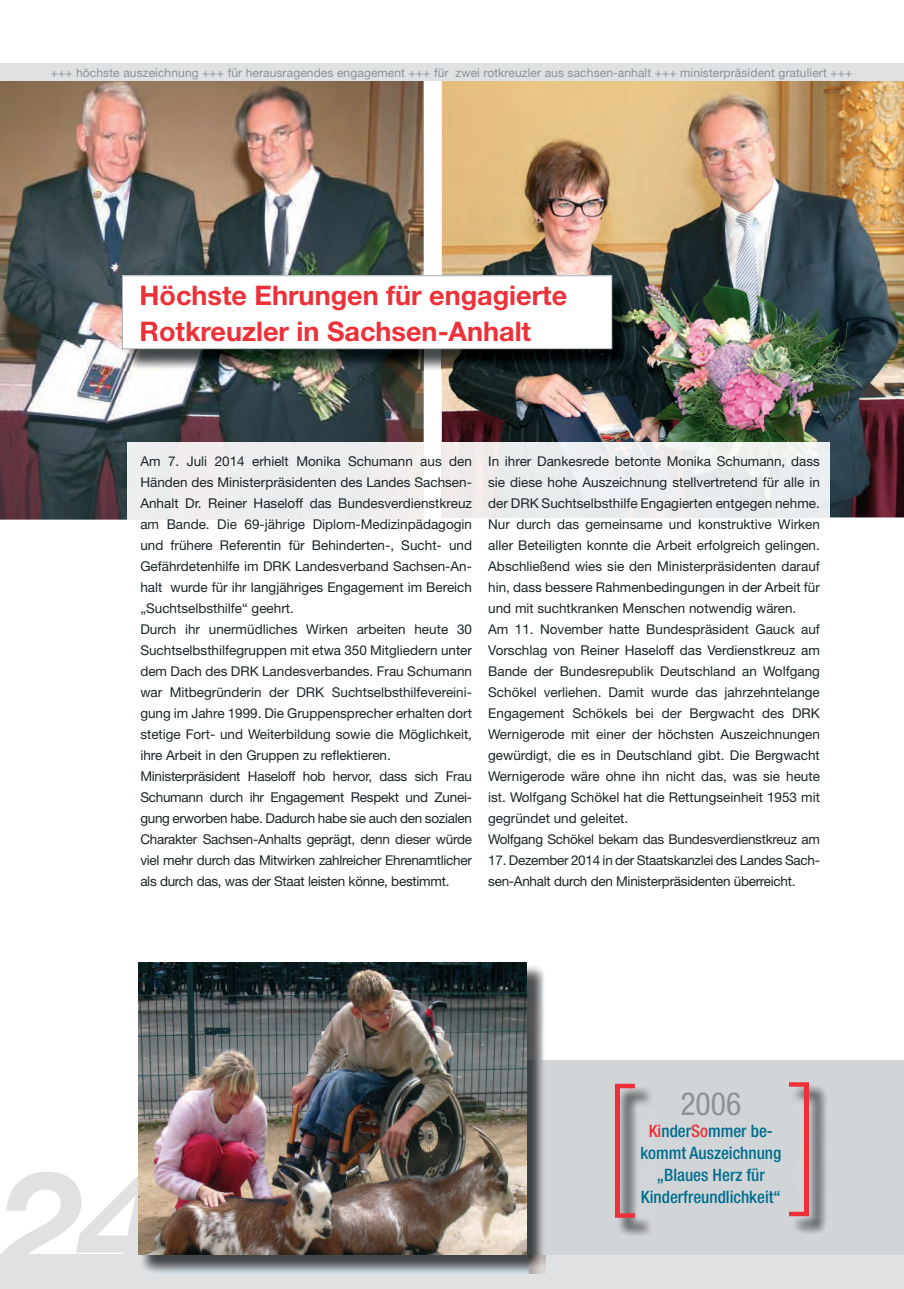
<style>
.page{position:relative;width:904px;height:1289px;background:#fff}
.page>*{position:absolute;margin:0;border:0;box-sizing:border-box;transform-origin:0 0}
.t1{font:italic 700 146.7px "Xwchdt Helvetica Neue";color:#dfe1e2}
.t2{font:condensed 31.8px "Njfqtg Helvetica Neue";color:#8a9398}
.t3{font:700 27px/36px "Xwhxhv Helvetica Neue";color:#ee3038}
.t4{font:500 condensed 17.1px/22px "Ptbknp Helvetica Neue";color:#006e8f;text-align:center}
.t5{font:13.5px/21px "Rgyjlx Helvetica Neue";color:#1a2528}
.t6{font:13.5px/21px "Rgyjlx Helvetica Neue";letter-spacing:-.02em;color:#1a2528}
.t7{font:12px "Rgyjlx Helvetica Neue";letter-spacing:.01em;color:#8a9398}
.s1{color:#ee3038}
</style>
<div class="page">
<div style="left:0;top:1254px;width:904px;height:34px;background:#dfe1e2"></div>
<img style="left:442px;top:81px;width:462px;height:436px">
<img style="left:0;top:81px;width:424px;height:438px">
<div style="left:255px;top:1060px;width:649px;height:194px;background:#d2d5d7"></div>
<img style="left:617px;top:1087px;width:34px;height:148px">
<svg style="left:615px;top:1083px;width:20px;height:134px;background:#b07a7f"></svg>
<img style="left:791px;top:1085px;width:36px;height:149px">
<svg style="left:789px;top:1082px;width:20px;height:134px"></svg>
<img style="left:527px;top:965px;width:17px;height:95px">
<img style="left:161px;top:1254px;width:385px;height:19px">
<img style="left:140px;top:1254px;width:21px;height:19px">
<img style="left:527px;top:1060px;width:17px;height:194px">
<img style="left:138px;top:962px;width:389px;height:292px">
<svg style="left:128px;top:442px;width:701px;height:78px"></svg>
<img style="left:442px;top:442px;width:387px;height:75px">
<div style="left:128px;top:442px;width:296px;height:77px;background:#eceeee"></div>
<img style="left:124px;top:278px;width:510px;height:93px">
<svg style="left:122px;top:275px;width:490px;height:74px"></svg>
<div style="left:0;top:64px;width:904px;height:17px;background:#dfe1e2"></div>
<p class="t7" style="left:51px;top:66px;width:803px">+++ höchste auszeichnung +++ für herausragendes engagement +++ für zwei rotkreuzler aus sachsen-anhalt +++ ministerpräsident gratuliert +++</p>
<h3 class="t3" style="left:140px;top:277px;width:429px">Höchste Ehrungen für engagierte<br>Rotkreuzler in Sachsen-Anhalt</h3>
<p class="t5" style="left:140px;top:450px;width:333px">Am 7. Juli 2014 erhielt Monika Schumann aus den Händen des Ministerpräsidenten des Landes Sachsen-Anhalt Dr. Reiner Haseloff das Bundesverdienstkreuz am Bande. Die 69-jährige Diplom-Medizinpädagogin und frühere Referentin für Behinderten-, Sucht- und Gefährdetenhilfe im DRK Landesverband Sachsen-An&shy;halt wurde für ihr langjähriges Engagement im Bereich „Suchtselbsthilfe“ geehrt.<br>Durch ihr unermüdliches Wirken arbeiten heute 30<br>Suchtselbsthilfegruppen mit etwa 350 Mitgliedern unter dem Dach des DRK Landesverbandes. Frau Schumann war Mitbegründerin der DRK Suchtselbsthilfevereini&shy;gung im Jahre 1999. Die Gruppensprecher erhalten dort stetige Fort- und Weiterbildung sowie die Möglichkeit, ihre Arbeit in den Gruppen zu reflektieren.<br>Ministerpräsident Haseloff hob hervor, dass sich Frau Schumann durch ihr Engagement Respekt und Zunei&shy;gung erworben habe. Dadurch habe sie auch den sozialen Charakter Sachsen-Anhalts geprägt, denn dieser würde viel mehr durch das Mitwirken zahlreicher Ehrenamtlicher als durch das, was der Staat leisten könne, bestimmt.</p>
<p class="t5" style="left:488px;top:450px;width:333px">In ihrer Dankesrede betonte Monika Schumann, dass sie diese hohe Auszeichnung stellvertretend für alle in der DRK Suchtselbsthilfe Engagierten entgegen nehme.<br>Nur durch das gemeinsame und konstruktive Wirken aller Beteiligten konnte die Arbeit erfolgreich gelingen.<br>Abschließend wies sie den Ministerpräsidenten darauf hin, dass bessere Rahmenbedingungen in der Arbeit für und mit suchtkranken Menschen notwendig wären.<br>Am 11. November hatte Bundespräsident Gauck auf Vorschlag von Reiner Haseloff das Verdienstkreuz am Bande der Bundesrepublik Deutschland an Wolfgang Schökel verliehen. Damit wurde das jahrzehntelange Engagement Schökels bei der Bergwacht des DRK Wernigerode mit einer der höchsten Auszeichnungen gewürdigt, die es in Deutschland gibt. Die Bergwacht Wernigerode wäre ohne ihn nicht das, was sie heute ist. Wolfgang Schökel hat die Rettungseinheit 1953 mit gegründet und geleitet.<br>Wolfgang Schökel bekam das Bundesverdienstkreuz am</p>
<p class="t6" style="left:488px;top:850px;width:333px">17. Dezember 2014 in der Staatskanzlei des Landes Sach&shy;sen-Anhalt durch den Ministerpräsidenten überreicht.</p>
<h1 class="t1" style="left:0;top:1133px;width:165px">24</h1>
<h2 class="t2" style="left:680px;top:1085px;width:63px">2006</h2>
<p class="t4" style="left:640px;top:1119px;width:143px"><span class="s1">Ki</span>nder<span class="s1">So</span>mmer be&shy;kommt Auszeichnung „Blaues Herz für<br>Kinderfreundlichkeit“</p>
</div>
